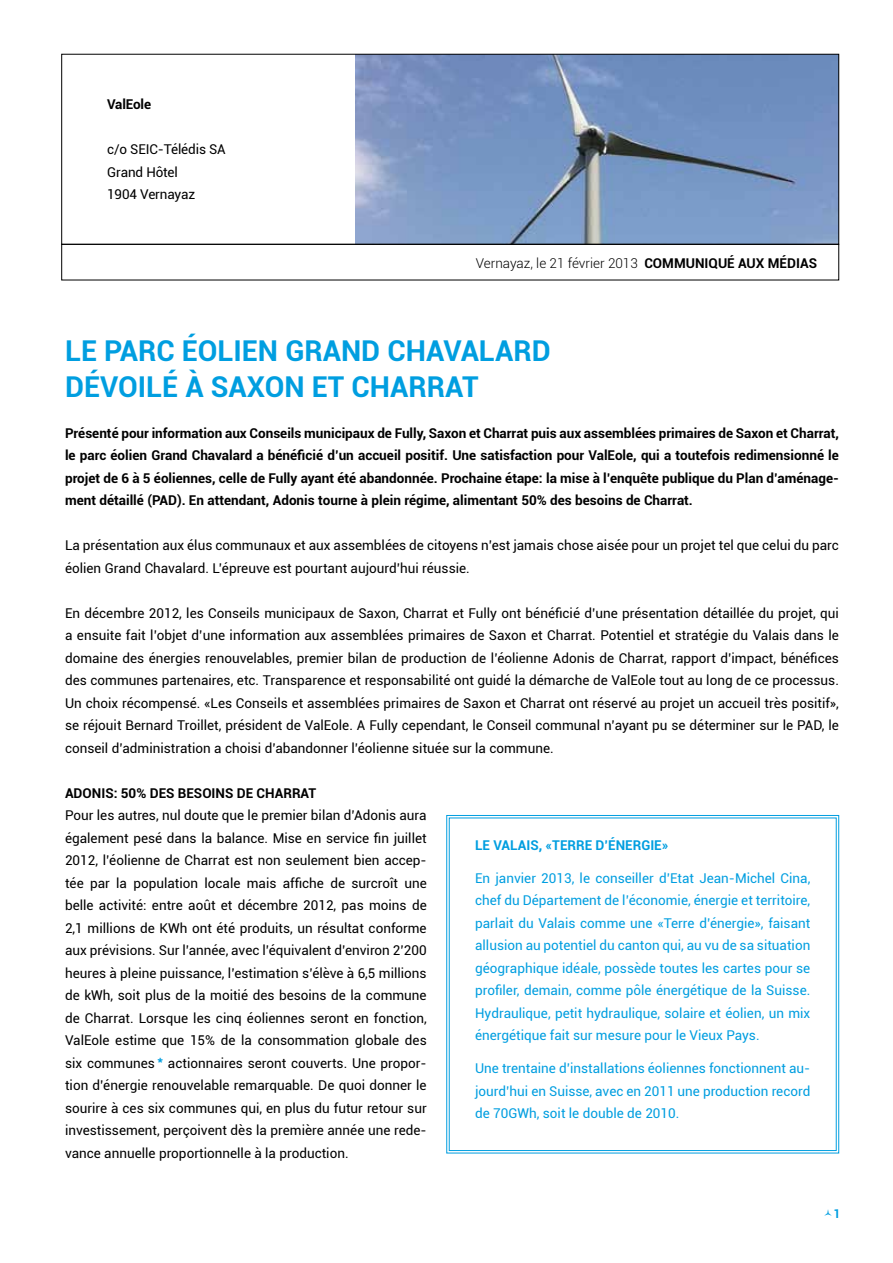
<style>
.page{position:relative;width:893px;height:1263px;background:#fff}
.page>*{position:absolute;margin:0;border:0;box-sizing:border-box;transform-origin:0 0}
.t1{font:700 28.65px "Roboto";color:#009ee0}
.t2{font:13.5px/22.5px "Roboto";color:#000}
.t3{font:13.5px/22.5px "Roboto";color:#009ee0;text-align:justify}
.t4{font:700 13.5px/22.5px "Roboto";color:#000;text-align:justify}
.t5{font:300 13.5px "Roboto";color:#000}
.t6{font:700 13.5px "Roboto";color:#009ee0}
.t7{font:700 12px "Roboto";color:#009ee0}
.s1{font-weight:700}
</style>
<div class="page">
<img style="left:356px;top:56px;width:481px;height:186px">
<div style="left:61px;top:54px;width:778px;height:190px;border:1px solid #000"></div>
<div style="left:61px;top:244px;width:778px;height:36px;border:1px solid #000"></div>
<svg style="left:446px;top:815px;width:393px;height:338px"></svg>
<p class="t4" style="left:107px;top:93px;width:45px">ValEole</p>
<p class="t2" style="left:107px;top:138px;width:120px">c/o SEIC-Télédis SA<br>Grand Hôtel<br>1904 Vernayaz</p>
<p class="t5" style="left:476px;top:254px;width:343px">Vernayaz, le 21 février 2013 <span class="s1">COMMUNIQUÉ AUX MÉDIAS</span></p>
<h1 class="t1" style="left:65px;top:330px;width:132px">Le parc éoli</h1>
<h1 class="t1" style="left:242px;top:330px;width:101px">en Grand</h1>
<h1 class="t1" style="left:387px;top:330px;width:161px">Chavalard</h1>
<h1 class="t1" style="left:65px;top:366px;width:69px">dévoilé</h1>
<h1 class="t1" style="left:185px;top:366px;width:63px">à Saxon</h1>
<h1 class="t1" style="left:312px;top:366px;width:168px">et Charrat</h1>
<p class="t4" style="left:65px;top:421px;width:775px">Présenté pour information aux Conseils municipaux de Fully, Saxon et Charrat puis aux assemblées primaires de Saxon et Charrat, le parc éolien Grand Chavalard a bénéficié d’un accueil positif. Une satisfaction pour ValEole, qui a toutefois redimensionné le projet de 6 à 5 éoliennes, celle de Fully ayant été abandonnée. Prochaine étape: la mise à l’enquête publique du Plan d’aménage&shy;ment détaillé (PAD). En attendant, Adonis tourne à plein régime, alimentant 50% des besoins de Charrat.</p>
<p class="t2" style="left:65px;top:534px;width:775px">La présentation aux élus communaux et aux assemblées de citoyens n’est jamais chose aisée pour un projet tel que celui du parc éolien Grand Chavalard. L’épreuve est pourtant aujourd’hui réussie.</p>
<p class="t2" style="left:65px;top:601px;width:775px;text-align:justify">En décembre 2012, les Conseils municipaux de Saxon, Charrat et Fully ont bénéficié d’une présentation détaillée du projet, qui a ensuite fait l’objet d’une information aux assemblées primaires de Saxon et Charrat. Potentiel et stratégie du Valais dans le domaine des énergies renouvelables, premier bilan de production de l’éolienne Adonis de Charrat, rapport d’impact, bénéfices des communes partenaires, etc. Transparence et responsabilité ont guidé la démarche de ValEole tout au long de ce processus.<br>Un choix récompensé. «Les Conseils et assemblées primaires de Saxon et Charrat ont réservé au projet un accueil très positif», se réjouit Bernard Troillet, président de ValEole. A Fully cependant, le Conseil communal n’ayant pu se déterminer sur le PAD, le conseil d’administration a choisi d’abandonner l’éolienne située sur la commune.</p>
<p class="t4" style="left:65px;top:781px;width:253px">Adonis: 50% des besoins de Charrat</p>
<p class="t2" style="left:65px;top:804px;width:363px;text-align:justify">Pour les autres, nul doute que le premier bilan d’Adonis aura également pesé dans la balance. Mise en service fin juillet 2012, l’éolienne de Charrat est non seulement bien accep&shy;tée par la population locale mais affiche de surcroît une belle activité: entre août et décembre 2012, pas moins de 2,1 millions de KWh ont été produits, un résultat conforme aux prévisions. Sur l’année, avec l’équivalent d’environ 2’200 heures à pleine puissance, l’estimation s’élève à 6,5 millions de kWh, soit plus de la moitié des besoins de la commune de Charrat. Lorsque les cinq éoliennes seront en fonction, ValEole estime que 15% de la consommation globale des six communes <sup>*</sup> actionnaires seront couverts. Une propor&shy;tion d’énergie renouvelable remarquable. De quoi donner le sourire à ces six communes qui, en plus du futur retour sur investissement, perçoivent dès la première année une rede&shy;vance annuelle proportionnelle à la production.</p>
<p class="t6" style="left:475px;top:835px;width:195px">Le Valais, «Terre d’énergie»</p>
<p class="t3" style="left:475px;top:866px;width:337px">En janvier 2013, le conseiller d’Etat Jean-Michel Cina, chef du Département de l’économie, énergie et territoire, parlait du Valais comme une «Terre d’énergie», faisant allusion au potentiel du canton qui, au vu de sa situation géographique idéale, possède toutes les cartes pour se profiler, demain, comme pôle énergétique de la Suisse.<br>Hydraulique, petit hydraulique, solaire et éolien, un mix énergétique fait sur mesure pour le Vieux Pays.</p>
<p class="t3" style="left:475px;top:1057px;width:337px">Une trentaine d’installations éoliennes fonctionnent au&shy;jourd’hui en Suisse, avec en 2011 une production record de 70GWh, soit le double de 2010.</p>
<p class="t7" style="left:833px;top:1205px;width:8px">1</p>
</div>
